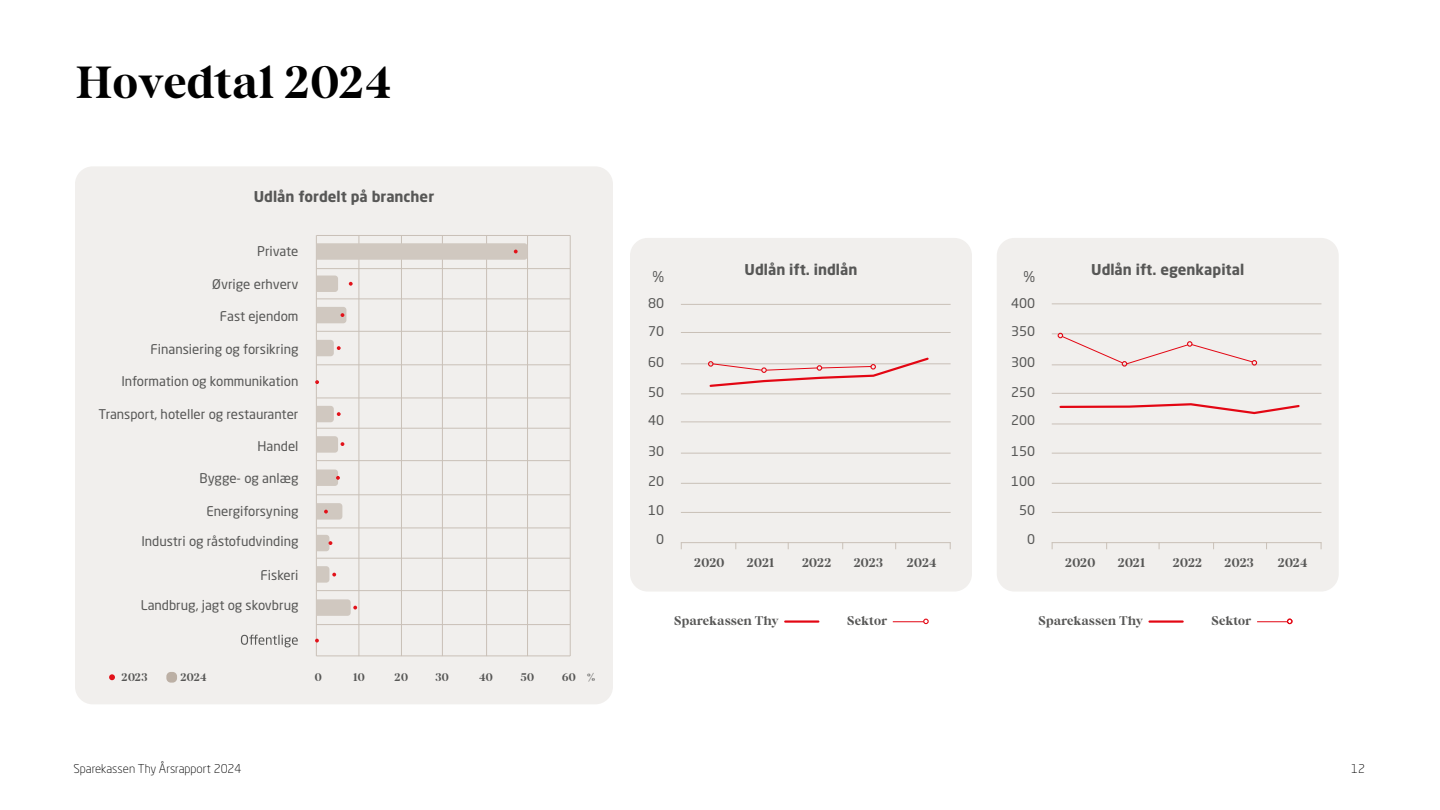
<style>
.page{position:relative;width:1440px;height:810px;background:#fff}
.page>*{position:absolute;margin:0;border:0;box-sizing:border-box;transform-origin:0 0}
.t1{font:700 45px "Bastia";color:#000}
.t2{font:700 14.77px "Neo Sans Std";color:#575756}
.t3{font:14.77px "Neo Sans Std";color:#575756}
.t4{font:13.27px/28.5px "Neo Sans Std";color:#575756}
.t5{font:700 12.52px "Bastia";color:#575756}
.t6{font:300 12px "Neo Sans Std";color:#000}
.t7{font:700 11.02px "Bastia";color:#575756}
</style>
<div class="page">
<div style="left:75px;top:166px;width:538px;height:538px;background:#f1efed;border-radius:18px"></div>
<hr style="left:317px;top:365px;width:253px;height:1px;background:#c9c0b7">
<hr style="left:317px;top:495px;width:253px;height:1px;background:#c9c0b7">
<hr style="left:317px;top:268px;width:253px;height:1px;background:#c9c0b7">
<hr style="left:317px;top:398px;width:253px;height:1px;background:#c9c0b7">
<hr style="left:317px;top:528px;width:253px;height:1px;background:#c9c0b7">
<hr style="left:317px;top:299px;width:253px;height:1px;background:#c9c0b7">
<hr style="left:317px;top:428px;width:253px;height:1px;background:#c9c0b7">
<hr style="left:317px;top:558px;width:253px;height:1px;background:#c9c0b7">
<hr style="left:317px;top:331px;width:253px;height:1px;background:#c9c0b7">
<hr style="left:317px;top:460px;width:253px;height:1px;background:#c9c0b7">
<hr style="left:317px;top:590px;width:253px;height:1px;background:#c9c0b7">
<hr style="left:317px;top:624px;width:253px;height:1px;background:#c9c0b7">
<hr style="left:317px;top:656px;width:253px;height:1px;background:#c9c0b7">
<hr style="left:316px;top:235px;width:1px;height:421px;background:#c9c0b7">
<hr style="left:359px;top:235px;width:1px;height:421px;background:#c9c0b7">
<hr style="left:401px;top:235px;width:1px;height:421px;background:#c9c0b7">
<hr style="left:442px;top:235px;width:1px;height:421px;background:#c9c0b7">
<hr style="left:486px;top:235px;width:1px;height:421px;background:#c9c0b7">
<hr style="left:527px;top:235px;width:1px;height:421px;background:#c9c0b7">
<hr style="left:570px;top:235px;width:1px;height:421px;background:#c9c0b7">
<div style="left:166px;top:672px;width:11px;height:11px;background:#bcb0a5;border-radius:4px"></div>
<svg style="left:109px;top:674px;width:6px;height:6px"></svg>
<svg style="left:241px;top:635px;width:57px;height:12px"></svg>
<hr style="left:317px;top:235px;width:253px;height:1px;background:#c9c0b7">
<svg style="left:317px;top:276px;width:21px;height:16px"></svg>
<svg style="left:317px;top:243px;width:210px;height:17px;background:#d1c8c0"></svg>
<svg style="left:349px;top:282px;width:4px;height:4px"></svg>
<svg style="left:317px;top:307px;width:29px;height:16px"></svg>
<svg style="left:317px;top:340px;width:24px;height:16px"></svg>
<svg style="left:315px;top:380px;width:4px;height:4px"></svg>
<svg style="left:317px;top:406px;width:24px;height:16px"></svg>
<svg style="left:317px;top:436px;width:27px;height:17px"></svg>
<svg style="left:317px;top:469px;width:23px;height:17px"></svg>
<svg style="left:317px;top:503px;width:25px;height:17px"></svg>
<svg style="left:317px;top:535px;width:15px;height:16px"></svg>
<svg style="left:317px;top:566px;width:19px;height:17px"></svg>
<svg style="left:317px;top:599px;width:40px;height:17px"></svg>
<svg style="left:315px;top:639px;width:4px;height:4px"></svg>
<div style="left:630px;top:238px;width:342px;height:354px;background:#f1efed;border-radius:18px"></div>
<hr style="left:681px;top:512px;width:270px;height:1px;background:#c9c0b7">
<hr style="left:681px;top:483px;width:270px;height:1px;background:#c9c0b7">
<hr style="left:681px;top:453px;width:270px;height:1px;background:#c9c0b7">
<hr style="left:681px;top:422px;width:270px;height:1px;background:#c9c0b7">
<hr style="left:681px;top:394px;width:270px;height:1px;background:#c9c0b7">
<hr style="left:681px;top:364px;width:270px;height:1px;background:#c9c0b7">
<hr style="left:681px;top:332px;width:270px;height:1px;background:#c9c0b7">
<hr style="left:681px;top:304px;width:270px;height:1px;background:#c9c0b7">
<hr style="left:681px;top:542px;width:270px;height:1px;background:#c9c0b7">
<hr style="left:785px;top:620px;width:33px;height:3px;background:#e30613">
<hr style="left:893px;top:621px;width:31px;height:1px;background:#e30613">
<svg style="left:708px;top:357px;width:222px;height:30px"></svg>
<svg style="left:923px;top:619px;width:6px;height:5px"></svg>
<div style="left:997px;top:238px;width:342px;height:354px;background:#f1efed;border-radius:18px"></div>
<hr style="left:1052px;top:512px;width:269px;height:1px;background:#c9c0b7">
<hr style="left:1052px;top:483px;width:269px;height:1px;background:#c9c0b7">
<hr style="left:1052px;top:453px;width:269px;height:1px;background:#c9c0b7">
<hr style="left:1052px;top:424px;width:269px;height:1px;background:#c9c0b7">
<hr style="left:1052px;top:393px;width:269px;height:1px;background:#c9c0b7">
<hr style="left:1052px;top:365px;width:269px;height:1px;background:#c9c0b7">
<hr style="left:1052px;top:334px;width:269px;height:1px;background:#c9c0b7">
<hr style="left:1052px;top:304px;width:269px;height:1px;background:#c9c0b7">
<hr style="left:1052px;top:542px;width:269px;height:1px;background:#c9c0b7">
<svg style="left:1059px;top:403px;width:241px;height:12px"></svg>
<svg style="left:1058px;top:333px;width:199px;height:34px"></svg>
<hr style="left:1150px;top:620px;width:33px;height:3px;background:#e30613">
<hr style="left:1257px;top:621px;width:31px;height:1px;background:#e30613">
<svg style="left:1287px;top:619px;width:5px;height:5px"></svg>
<h1 class="t1" style="left:75px;top:52px;width:319px">Hovedtal 2024</h1>
<p class="t2" style="left:254px;top:187px;width:182px">Udlån fordelt på brancher</p>
<p class="t4" style="left:257px;top:236px;width:43px">Private</p>
<p class="t4" style="left:212px;top:270px;width:88px">Øvrige erhverv</p>
<p class="t4" style="left:220px;top:302px;width:80px">Fast ejendom</p>
<p class="t4" style="left:151px;top:334px;width:149px">Finansiering og forsikring</p>
<p class="t4" style="left:121px;top:367px;width:179px">Information og kommunikation</p>
<p class="t4" style="left:99px;top:399px;width:201px">Transport, hoteller og restauranter</p>
<p class="t4" style="left:258px;top:432px;width:42px">Handel</p>
<p class="t4" style="left:200px;top:464px;width:100px">Bygge- og anlæg</p>
<p class="t4" style="left:207px;top:496px;width:93px">Energiforsyning</p>
<p class="t4" style="left:141px;top:526px;width:159px">Industri og råstofudvinding</p>
<p class="t4" style="left:261px;top:561px;width:39px">Fiskeri</p>
<p class="t4" style="left:141px;top:591px;width:159px">Landbrug, jagt og skovbrug</p>
<p class="t7" style="left:122px;top:670px;width:27px">2023</p>
<p class="t7" style="left:180px;top:670px;width:28px">2024</p>
<p class="t7" style="left:315px;top:670px;width:8px">0</p>
<p class="t7" style="left:353px;top:670px;width:13px">10</p>
<p class="t7" style="left:395px;top:670px;width:15px">20</p>
<p class="t7" style="left:436px;top:670px;width:15px">30</p>
<p class="t7" style="left:479px;top:670px;width:15px">40</p>
<p class="t7" style="left:521px;top:670px;width:15px">50</p>
<p class="t7" style="left:562px;top:670px;width:35px">60 %</p>
<p class="t3" style="left:653px;top:268px;width:13px">%</p>
<p class="t4" style="left:648px;top:289px;width:18px">80<br>70</p>
<p class="t4" style="left:648px;top:347px;width:18px">60</p>
<p class="t4" style="left:648px;top:378px;width:18px;line-height:28.2px">50<br>40</p>
<p class="t4" style="left:648px;top:437px;width:18px">30</p>
<p class="t4" style="left:648px;top:467px;width:18px;line-height:28.3px">20<br>10</p>
<p class="t4" style="left:656px;top:525px;width:10px">0</p>
<p class="t2" style="left:745px;top:260px;width:114px">Udlån ift. indlån</p>
<p class="t3" style="left:1024px;top:268px;width:13px">%</p>
<p class="t4" style="left:1011px;top:289px;width:26px">400<br>350</p>
<p class="t4" style="left:1011px;top:347px;width:26px">300</p>
<p class="t4" style="left:1011px;top:378px;width:26px;line-height:28.2px">250<br>200</p>
<p class="t4" style="left:1011px;top:437px;width:26px">150</p>
<p class="t4" style="left:1011px;top:467px;width:26px;line-height:28.3px;text-align:right">100<br>50</p>
<p class="t4" style="left:1027px;top:525px;width:10px">0</p>
<p class="t2" style="left:1091px;top:260px;width:155px">Udlån ift. egenkapital</p>
<p class="t5" style="left:694px;top:554px;width:32px">2020</p>
<p class="t5" style="left:747px;top:554px;width:29px">2021</p>
<p class="t5" style="left:802px;top:554px;width:31px">2022</p>
<p class="t5" style="left:854px;top:554px;width:31px">2023</p>
<p class="t5" style="left:907px;top:554px;width:31px">2024</p>
<p class="t5" style="left:1065px;top:554px;width:32px">2020</p>
<p class="t5" style="left:1118px;top:554px;width:29px">2021</p>
<p class="t5" style="left:1173px;top:554px;width:31px">2022</p>
<p class="t5" style="left:1225px;top:554px;width:31px">2023</p>
<p class="t5" style="left:1278px;top:554px;width:31px">2024</p>
<p class="t5" style="left:674px;top:613px;width:107px">Sparekassen Thy</p>
<p class="t5" style="left:847px;top:613px;width:42px">Sektor</p>
<p class="t5" style="left:1038px;top:613px;width:107px">Sparekassen Thy</p>
<p class="t5" style="left:1211px;top:613px;width:42px">Sektor</p>
<p class="t6" style="left:74px;top:761px;width:170px">Sparekassen Thy Årsrapport 2024</p>
<p class="t6" style="left:1351px;top:761px;width:15px">12</p>
</div>
